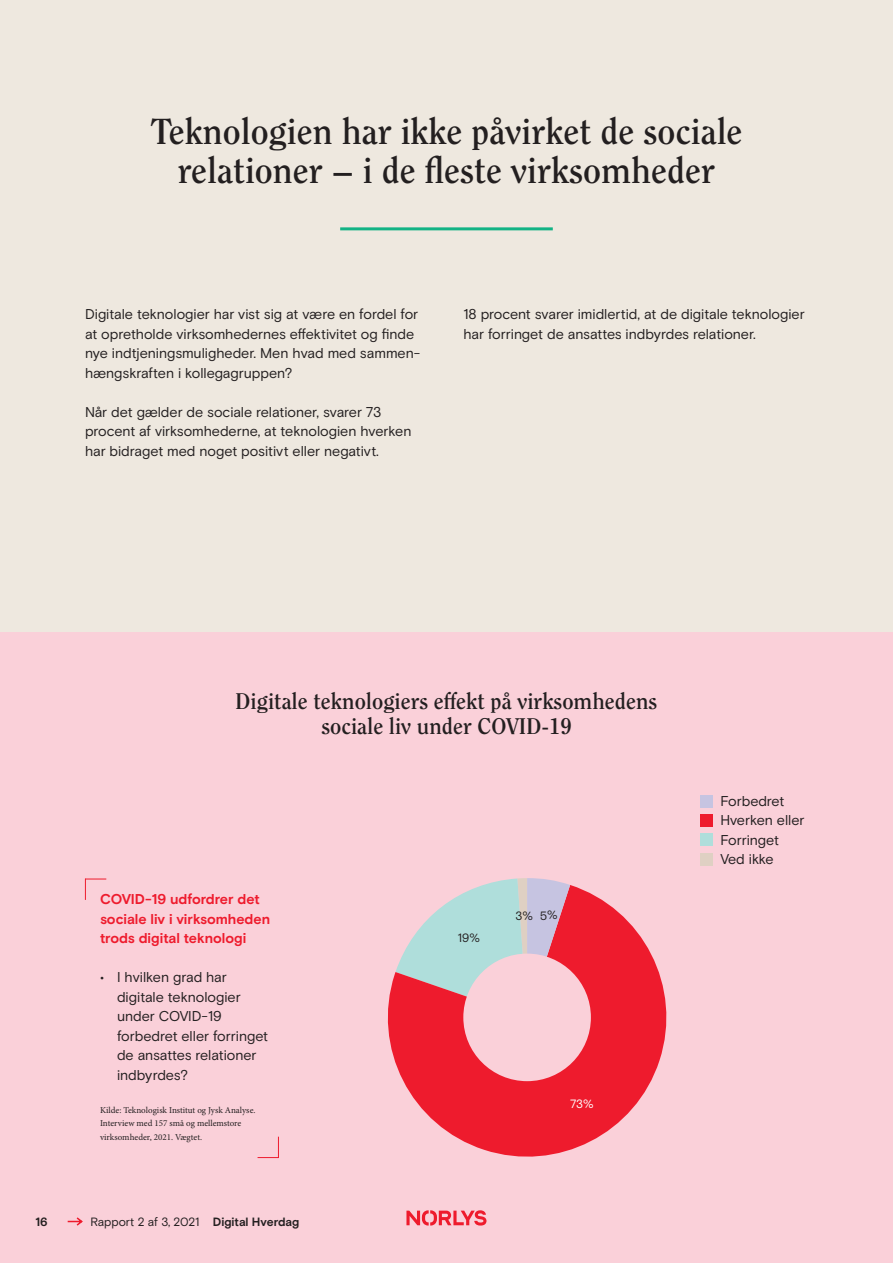
<style>
.page{position:relative;width:893px;height:1263px;background:#fff}
.page>*{position:absolute;margin:0;border:0;box-sizing:border-box;transform-origin:0 0}
.Overskrift{font:700 36px/39px "Clearface ITC Pro";color:#231f20;text-align:center}
.Overskrift_Diagramme{font:700 22.5px/25.5px "Clearface ITC Pro";color:#231f20;text-align:center}
.Brødtekster{font:14.25px/19.5px "Basis Grotesque Pro";color:#231f20}
.Diagram_brød{font:14.25px/19.5px "Basis Grotesque Pro";color:#231f20}
.Diagram_brød_fed{font:700 14.25px/19.5px "Basis Grotesque Pro";color:#ee1b2d}
.Brødtekst_2021{font:14.25px "Basis Grotesque Pro";color:#231f20}
.Tekst_i_diagrammer{font:12px "Basis Grotesque Pro";letter-spacing:-.005em;color:#231f20}
.Tekst_i_diagrammer-2{font:12px "Basis Grotesque Pro";color:#fff}
.t1{font:700 12px "Basis Grotesque Pro";color:#231f20}
.Kilde{font:9px/13.5px "Minion Pro";color:#231f20}
.s1{font-weight:700}
</style>
<div class="page">
<div style="left:0;top:631px;width:893px;height:632px;background:#fad0d9"></div>
<svg style="left:67px;top:1217px;width:16px;height:9px"></svg>
<svg style="left:406px;top:1210px;width:80px;height:15px"></svg>
<div style="left:0;top:0;width:893px;height:631px;background:#eee8df"></div>
<hr style="left:340px;top:227px;width:213px;height:3px;background:#12b385">
<svg style="left:85px;top:879px;width:21px;height:21px"></svg>
<svg style="left:258px;top:1137px;width:21px;height:21px"></svg>
<svg style="left:387px;top:885px;width:280px;height:272px;fill:#ee1b2d"></svg>
<svg style="left:395px;top:878px;width:175px;height:139px"></svg>
<div style="left:463px;top:953px;width:128px;height:128px;background:#fad0d9;border-radius:50%"></div>
<div style="left:701px;top:814px;width:12px;height:12px;background:#ee1b2d"></div>
<div style="left:701px;top:853px;width:12px;height:12px;background:#dfd0c3"></div>
<div style="left:701px;top:833px;width:12px;height:13px;background:#afdedb"></div>
<div style="left:701px;top:795px;width:12px;height:12px;background:#c6c4e1"></div>
<p class="Overskrift" style="left:150px;top:111px;width:594px">Teknologien har ikke påvirket de sociale relationer – i de fleste virksomheder</p>
<p class="Brødtekster" style="left:85px;top:305px;width:337px">Digitale teknologier har vist sig at være en fordel for at opretholde virksomhedernes effektivitet og finde nye indtjeningsmuligheder. Men hvad med sammen&shy;hængskraften i kollegagruppen?</p>
<p class="Brødtekster" style="left:85px;top:402px;width:328px">Når det gælder de sociale relationer, svarer 73 procent af virksomhederne, at teknologien hverken har bidraget med noget positivt eller negativt.</p>
<p class="Brødtekster" style="left:463px;top:305px;width:343px">18 procent svarer imidlertid, at de digitale teknologier har forringet de ansattes indbyrdes relationer.</p>
<p class="Overskrift_Diagramme" style="left:236px;top:688px;width:423px">Digitale teknologiers effekt på virksomhedens sociale liv under COVID-19</p>
<p class="t1" style="left:35px;top:1214px;width:14px">16</p>
<p class="Diagram_brød_fed" style="left:100px;top:890px;width:172px">COVID-19 udfordrer det sociale liv i virksomheden trods digital teknologi</p>
<p class="Diagram_brød" style="left:117px;top:968px;width:153px;text-indent:-17px">• I hvilken grad har digitale teknologier under COVID-19 forbedret eller forringet de ansattes relationer indbyrdes?</p>
<p class="Kilde" style="left:100px;top:1103px;width:157px">Kilde: Teknologisk Institut og Jysk Analyse.<br>Interview med 157 små og mellemstore</p>
<p class="Kilde" style="left:100px;top:1130px;width:104px">virksomheder, 2021. Vægtet.</p>
<p class="Tekst_i_diagrammer" style="left:90px;top:1214px;width:210px">Rapport 2 af 3, 2021 <span class="s1">Digital Hverdag</span></p>
<p class="Tekst_i_diagrammer" style="left:458px;top:931px;width:24px">19%</p>
<p class="Tekst_i_diagrammer" style="left:516px;top:908px;width:19px">3%</p>
<p class="Tekst_i_diagrammer" style="left:540px;top:908px;width:19px">5%</p>
<p class="Tekst_i_diagrammer-2" style="left:570px;top:1097px;width:25px">73%</p>
<p class="Brødtekst_2021" style="left:720px;top:792px;width:66px">Forbedret</p>
<p class="Brødtekst_2021" style="left:720px;top:812px;width:86px">Hverken eller</p>
<p class="Brødtekst_2021" style="left:720px;top:831px;width:60px">Forringet</p>
<p class="Brødtekst_2021" style="left:720px;top:851px;width:55px">Ved ikke</p>
</div>
